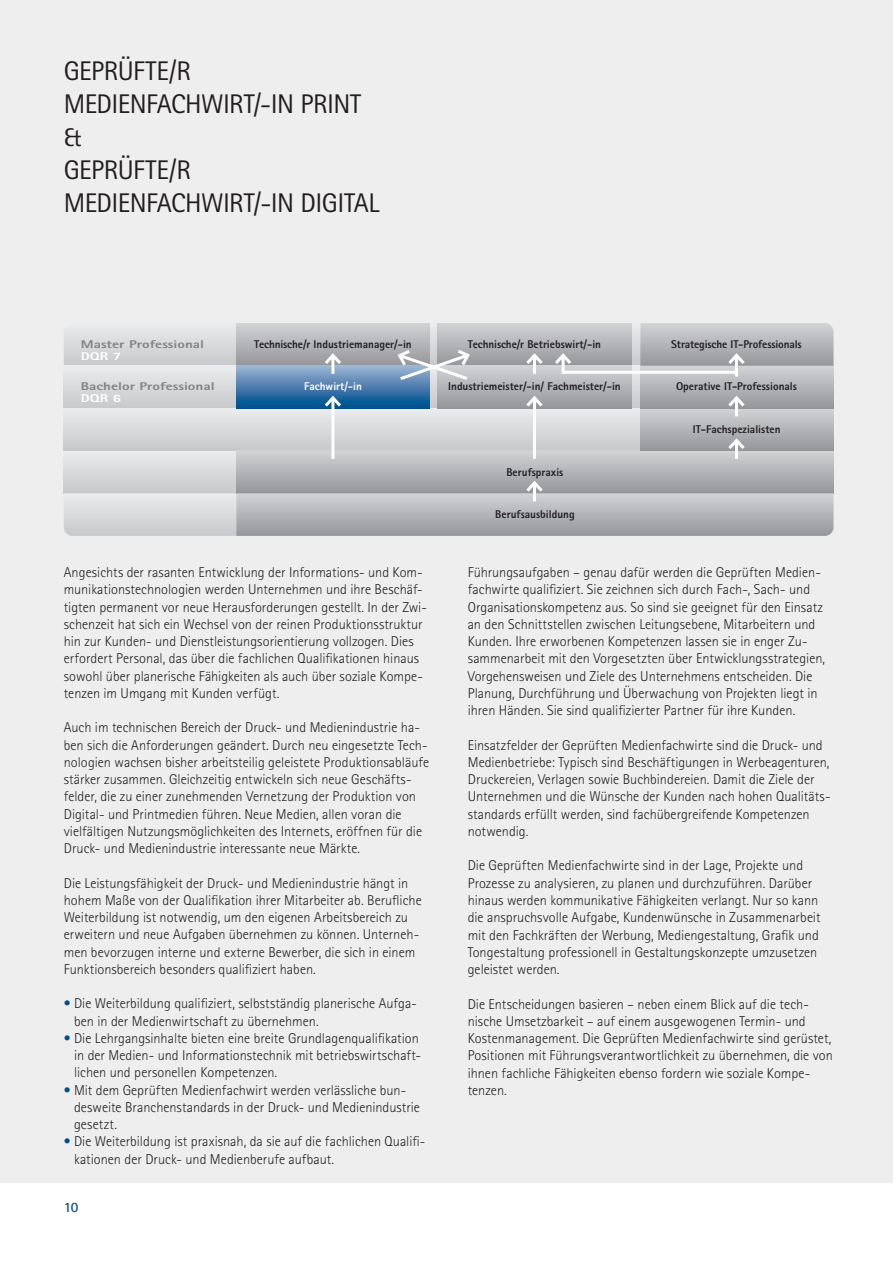
<style>
.page{position:relative;width:893px;height:1263px;background:#fff}
.page>*{position:absolute;margin:0;border:0;box-sizing:border-box;transform-origin:0 0}
.Head{font:27px/33px "Agfa Rotis Sans Serif";letter-spacing:-.02em;color:#231f20}
.Copytext{font:300 14.25px/17.2px "Agfa Rotis Sans Serif";color:#231f20}
.t1{font:700 14.25px "Agfa Rotis Sans Serif";color:#004f8c}
.t2{font:800 11.25px "Agfa Rotis Sans Serif";color:#231f20}
.t3{font:800 11.25px/12px "Agfa Rotis Sans Serif";color:#808285;scale:1.35 1}
.t4{font:800 11.25px "Agfa Rotis Sans Serif";color:#fff}
.t5{font:800 11.25px "Agfa Rotis Sans Serif";color:#fff;scale:1.35 1}
.s1{color:#fff}
.s2{color:#004f8c}
</style>
<div class="page">
<div style="left:0;top:0;width:893px;height:1182px;background:#eeeeef"></div>
<div style="left:64px;top:366px;width:769px;height:42px;background:#d3d4d6"></div>
<div style="left:64px;top:451px;width:769px;height:42px;background:#dfe0e2"></div>
<div style="left:64px;top:408px;width:769px;height:43px;background:linear-gradient(to bottom,#ebecee,#c7c8cb)"></div>
<svg style="left:236px;top:382px;width:193px;height:26px;background:#2b6ba1"></svg>
<svg style="left:236px;top:451px;width:597px;height:28px;background:#bdbec1"></svg>
<svg style="left:438px;top:382px;width:193px;height:26px;background:#a8a9ad"></svg>
<hr style="left:533px;top:398px;width:3px;height:61px;background:#fff">
<svg style="left:523px;top:393px;width:23px;height:17px"></svg>
<hr style="left:331px;top:398px;width:3px;height:61px;background:#fff">
<svg style="left:322px;top:393px;width:22px;height:17px"></svg>
<svg style="left:64px;top:479px;width:769px;height:57px;background:#b7b8bb"></svg>
<div style="left:640px;top:408px;width:193px;height:43px;background:linear-gradient(to bottom,#d2d3d5,#94969a)"></div>
<svg style="left:640px;top:382px;width:193px;height:26px;background:#a8a9ad"></svg>
<hr style="left:735px;top:398px;width:3px;height:18px;background:#fff">
<svg style="left:725px;top:393px;width:23px;height:17px"></svg>
<hr style="left:735px;top:440px;width:3px;height:19px;background:#fff">
<svg style="left:725px;top:436px;width:23px;height:16px"></svg>
<svg style="left:64px;top:323px;width:769px;height:59px"></svg>
<p class="Head" style="left:64px;top:54px;width:317px">GEPRÜFTE/R<br>MEDIENFACHWIRT/-IN PRINT &amp;<br>GEPRÜFTE/R<br>MEDIENFACHWIRT/-IN DIGITAL</p>
<p class="t2" style="left:254px;top:337px;width:159px">Technische/r Industriemanager/-in</p>
<p class="t2" style="left:468px;top:337px;width:135px">Technische/r Betriebswirt/-in</p>
<p class="t4" style="left:304px;top:379px;width:59px">Fachwirt/-in</p>
<p class="t3" style="left:81px;top:338px;width:93px">Master Professional</p>
<p class="t2" style="left:671px;top:337px;width:132px">Strategische IT-Professionals</p>
<p class="t5" style="left:81px;top:349px;width:32px">DQR 7</p>
<p class="t3" style="left:81px;top:380px;width:101px">Bachelor Professional<br><span class="s1">DQR 6</span></p>
<p class="t2" style="left:448px;top:379px;width:174px">Industriemeister/-in/ Fachmeister/-in</p>
<p class="t2" style="left:676px;top:379px;width:122px">Operative IT-Professionals</p>
<p class="t2" style="left:693px;top:422px;width:89px">IT-Fachspezialisten</p>
<p class="Copytext" style="left:64px;top:564px;width:365px">Angesichts der rasanten Entwicklung der Informations- und Kom&shy;munikationstechnologien werden Unternehmen und ihre Beschäf&shy;tigten permanent vor neue Herausforderungen gestellt. In der Zwi&shy;schenzeit hat sich ein Wechsel von der reinen Produktionsstruktur hin zur Kunden- und Dienstleistungsorientierung vollzogen. Dies erfordert Personal, das über die fachlichen Qualifikationen hinaus sowohl über planerische Fähigkeiten als auch über soziale Kompe&shy;tenzen im Umgang mit Kunden verfügt.</p>
<p class="Copytext" style="left:64px;top:719px;width:367px">Auch im technischen Bereich der Druck- und Medienindustrie ha&shy;ben sich die Anforderungen geändert. Durch neu eingesetzte Tech&shy;nologien wachsen bisher arbeitsteilig geleistete Produktionsabläufe stärker zusammen. Gleichzeitig entwickeln sich neue Geschäfts&shy;felder, die zu einer zunehmenden Vernetzung der Produktion von Digital- und Printmedien führen. Neue Medien, allen voran die vielfältigen Nutzungsmöglichkeiten des Internets, eröffnen für die Druck- und Medienindustrie interessante neue Märkte.</p>
<p class="Copytext" style="left:64px;top:874px;width:359px">Die Leistungsfähigkeit der Druck- und Medienindustrie hängt in hohem Maße von der Qualifikation ihrer Mitarbeiter ab. Berufliche Weiterbildung ist notwendig, um den eigenen Arbeitsbereich zu erweitern und neue Aufgaben übernehmen zu können. Unterneh&shy;men bevorzugen interne und externe Bewerber, die sich in einem Funktionsbereich besonders qualifiziert haben.</p>
<p class="Copytext" style="left:74px;top:995px;width:344px;text-indent:-10px"><span class="s2">•</span> Die Weiterbildung qualifiziert, selbstständig planerische Aufga&shy;ben in der Medienwirtschaft zu übernehmen.</p>
<p class="Copytext" style="left:74px;top:1029px;width:349px;text-indent:-10px"><span class="s2">•</span> Die Lehrgangsinhalte bieten eine breite Grundlagenqualifikation in der Medien- und Informationstechnik mit betriebswirtschaft&shy;lichen und personellen Kompetenzen.</p>
<p class="Copytext" style="left:74px;top:1081px;width:347px;text-indent:-10px"><span class="s2">•</span> Mit dem Geprüften Medienfachwirt werden verlässliche bun&shy;desweite Branchenstandards in der Druck- und Medienindustrie gesetzt.</p>
<p class="Copytext" style="left:74px;top:1133px;width:353px;text-indent:-10px"><span class="s2">•</span> Die Weiterbildung ist praxisnah, da sie auf die fachlichen Qualifi&shy;kationen der Druck- und Medienberufe aufbaut.</p>
<p class="t1" style="left:64px;top:1198px;width:16px">10</p>
<p class="t2" style="left:506px;top:464px;width:59px">Berufspraxis</p>
<p class="t2" style="left:495px;top:507px;width:81px">Berufsausbildung</p>
<p class="Copytext" style="left:468px;top:564px;width:359px">Führungsaufgaben – genau dafür werden die Geprüften Medien&shy;fachwirte qualifiziert. Sie zeichnen sich durch Fach-, Sach- und Organisationskompetenz aus. So sind sie geeignet für den Einsatz an den Schnittstellen zwischen Leitungsebene, Mitarbeitern und Kunden. Ihre erworbenen Kompetenzen lassen sie in enger Zu&shy;sammenarbeit mit den Vorgesetzten über Entwicklungsstrategien, Vorgehensweisen und Ziele des Unternehmens entscheiden. Die Planung, Durchführung und Überwachung von Projekten liegt in ihren Händen. Sie sind qualifizierter Partner für ihre Kunden.</p>
<p class="Copytext" style="left:468px;top:736px;width:364px">Einsatzfelder der Geprüften Medienfachwirte sind die Druck- und Medienbetriebe: Typisch sind Beschäftigungen in Werbeagenturen, Druckereien, Verlagen sowie Buchbindereien. Damit die Ziele der Unternehmen und die Wünsche der Kunden nach hohen Qualitäts&shy;standards erfüllt werden, sind fachübergreifende Kompetenzen notwendig.</p>
<p class="Copytext" style="left:468px;top:857px;width:354px">Die Geprüften Medienfachwirte sind in der Lage, Projekte und Prozesse zu analysieren, zu planen und durchzuführen. Darüber hinaus werden kommunikative Fähigkeiten verlangt. Nur so kann die anspruchsvolle Aufgabe, Kundenwünsche in Zusammenarbeit mit den Fachkräften der Werbung, Mediengestaltung, Grafik und Tongestaltung professionell in Gestaltungskonzepte umzusetzen geleistet werden.</p>
<p class="Copytext" style="left:468px;top:995px;width:367px">Die Entscheidungen basieren – neben einem Blick auf die tech&shy;nische Umsetzbarkeit – auf einem ausgewogenen Termin- und Kostenmanagement. Die Geprüften Medienfachwirte sind gerüstet, Positionen mit Führungsverantwortlichkeit zu übernehmen, die von ihnen fachliche Fähigkeiten ebenso fordern wie soziale Kompe&shy;tenzen.</p>
</div>
